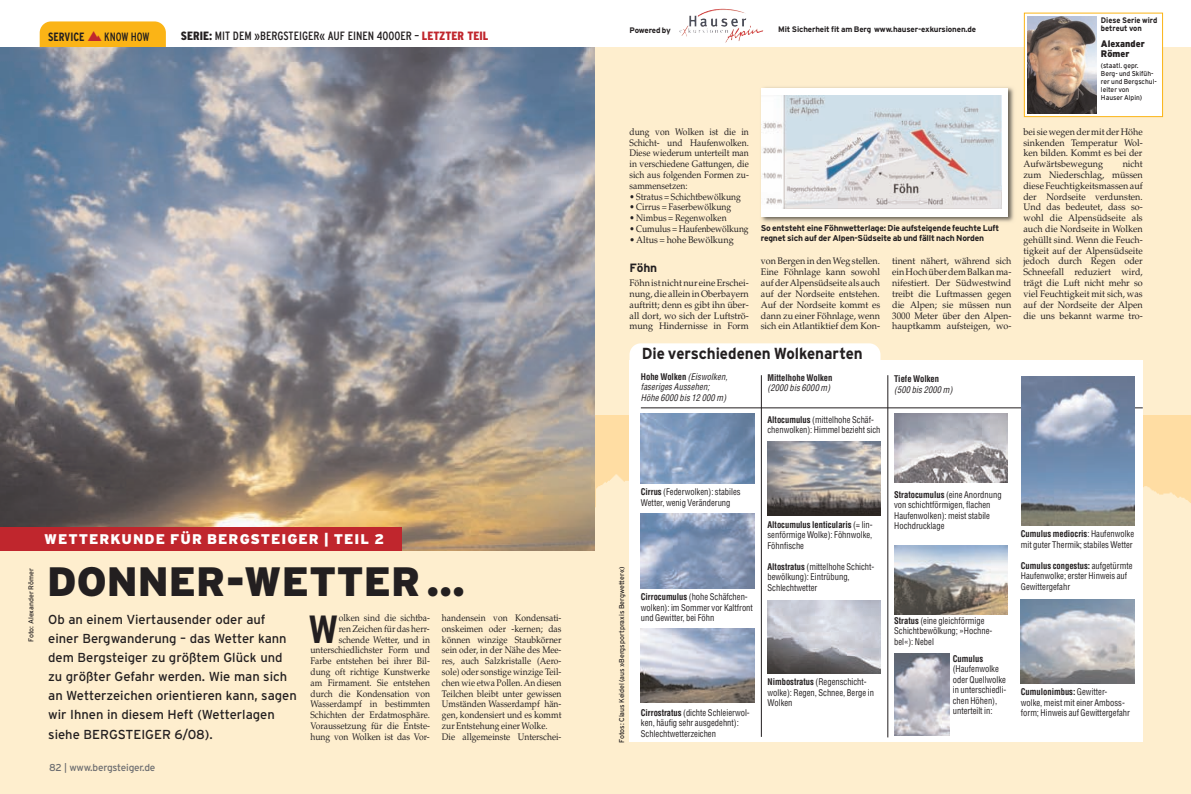
<style>
.page{position:relative;width:1191px;height:794px;background:#fff}
.page>*{position:absolute;margin:0;border:0;box-sizing:border-box;transform-origin:0 0}
.t1{font:900 41px "Interstate Plus";color:#231f20}
.t2{font:700 39.2px "Interstate Plus";color:#231f20;scale:.9 1}
.t3{font:700 16px "Interstate Plus";color:#231f20;scale:.95 1}
.t4{font:900 14px "Interstate Plus";letter-spacing:.07em;color:#fff}
.t5{font:13px/19px "Interstate Plus";color:#231f20}
.t6{font:condensed 12px "Interstate Plus";color:#231f20}
.t7{font:700 condensed 12px "Interstate Plus";color:#231f20;scale:.95 1}
.t8{font:700 12px "Interstate Plus";color:#231f20}
.t9{font:10px "Interstate Plus";letter-spacing:-.02em;color:#6c6d70}
.t10{font:9.5px/10.8px "Palatino LT";color:#231f20;text-align:justify;scale:.95 1}
.t11{font:9.5px/10.8px "Palatino LT";color:#231f20;text-align:justify;scale:.9 1}
.t12{font:900 9.5px/10.8px "Interstate Plus";color:#231f20;scale:.95 1}
.t13{font:condensed 9px/10.5px "Helvetica LT";color:#231f20;scale:.95 1}
.t14{font:italic condensed 9px/10.5px "Helvetica LT";letter-spacing:.015em;color:#231f20;scale:.95 1}
.t15{font:700 condensed 9px "Helvetica LT";color:#231f20;scale:.95 1}
.t16{font:700 8.5px/10px "Interstate Plus";letter-spacing:-.02em;color:#231f20}
.t17{font:700 8px "Interstate Plus";letter-spacing:-.015em;color:#231f20}
.t18{font:700 8px/8px "Interstate Plus";letter-spacing:-.015em;color:#231f20;scale:.95 1}
.t19{font:700 8px "Interstate Plus";letter-spacing:-.035em;color:#231f20}
.t20{font:7px "Interstate Plus";color:#231f20}
.t21{font:7px/8px "Interstate Plus";color:#231f20;scale:.95 1}
.s1{color:#c0262d}
.s2{font-weight:400}
.s3{font-weight:900}
.s4{font-weight:900;color:#c0262d}
.s5{font-weight:700;font-style:normal}
.s6{font-weight:700}
</style>
<div class="page">
<div style="left:595px;top:47px;width:596px;height:747px;background:#feeece"></div>
<img style="left:595px;top:415px;width:596px;height:327px">
<div style="left:629px;top:343px;width:251px;height:49px;background:#fff;border-radius:11px"></div>
<div style="left:40px;top:21px;width:126px;height:49px;background:#fbb416;border-radius:11px"></div>
<div style="left:0;top:415px;width:595px;height:379px;background:#feeece"></div>
<img style="left:689px;top:9px;width:57px;height:18px">
<div style="left:1024px;top:13px;width:138px;height:103px;background:#fff"></div>
<div style="left:1024px;top:13px;width:138px;height:104px;border:1px solid #fbb416"></div>
<img style="left:1027px;top:17px;width:69px;height:96px">
<div style="left:629px;top:360px;width:513px;height:382px;background:#fff"></div>
<img style="left:0;top:47px;width:594px;height:503px">
<img style="left:761px;top:87px;width:253px;height:135px">
<div style="left:761px;top:88px;width:247px;height:128px;background:#fff"></div>
<img style="left:761px;top:96px;width:240px;height:112px">
<div style="left:0;top:527px;width:401px;height:23px;background:#c0262d"></div>
<img style="left:641px;top:414px;width:113px;height:69px">
<img style="left:641px;top:513px;width:113px;height:75px">
<img style="left:641px;top:628px;width:113px;height:74px">
<hr style="left:641px;top:408px;width:501px;height:1px;background:#231f20">
<hr style="left:761px;top:375px;width:1px;height:362px;background:#231f20">
<hr style="left:887px;top:375px;width:1px;height:362px;background:#231f20">
<img style="left:767px;top:442px;width:113px;height:74px">
<img style="left:767px;top:600px;width:113px;height:73px">
<img style="left:894px;top:414px;width:113px;height:68px">
<img style="left:894px;top:545px;width:113px;height:69px">
<img style="left:1020px;top:599px;width:114px;height:84px">
<img style="left:1022px;top:376px;width:112px;height:150px">
<img style="left:894px;top:653px;width:55px;height:82px">
<p class="t7" style="left:48px;top:30px;width:108px">SERVICE <span class="s1">▲▲</span> <span class="s2">KNOW HOW</span></p>
<p class="t6" style="left:181px;top:29px;width:309px"><span class="s3">SERIE:</span> MIT DEM »BERGSTEIGER« AUF EINEN 4000ER – <span class="s4">LETZTER TEIL</span></p>
<p class="t20" style="left:27px;top:642px;width:75px;rotate:-90deg">Foto: Alexander Römer</p>
<h3 class="t4" style="left:44px;top:530px;width:341px">WETTERKUNDE FÜR BERGSTEIGER | TEIL 2</h3>
<h1 class="t1" style="left:47px;top:558px;width:419px">DONNER-WETTER…</h1>
<p class="t5" style="left:48px;top:610px;width:250px">Ob an einem Viertausender oder auf einer Bergwanderung – das Wetter kann dem Bergsteiger zu größtem Glück und zu größter Gefahr werden. Wie man sich an Wetterzeichen orientieren kann, sagen wir Ihnen in diesem Heft (Wetterlagen siehe BERGSTEIGER 6/08).</p>
<p class="t9" style="left:49px;top:761px;width:108px">82 | www.bergsteiger.de</p>
<p class="t11" style="left:310px;top:613px;width:134px;text-align:right">olken sind die sichtba-<br>ren Zeichen für das herr&shy;schende Wetter, und in unterschiedlichster Form und<br>Farbe entstehen bei ihrer Bil&shy;dung oft richtige Kunstwerke am Firmament. Sie entstehen durch die Kondensation von<br>Wasserdampf in bestimmten<br>Schichten der Erdatmosphäre.<br>Voraussetzung für die Entste&shy;hung von Wolken ist das Vor-</p>
<p class="t11" style="left:442px;top:613px;width:134px;text-align:left">handensein von Kondensati&shy;onskeimen oder -kernen; das können winzige Staubkörner sein oder, in der Nähe des Mee&shy;res, auch Salzkristalle (Aero&shy;sole) oder sonstige winzige Teil&shy;chen wie etwa Pollen.An diesen<br>Teilchen bleibt unter gewissen<br>Umständen Wasserdampf hän&shy;gen, kondensiert und es kommt zur Entstehung einer Wolke.<br>Die allgemeinste Unterschei-</p>
<h2 class="t2" style="left:308px;top:606px;width:36px">W</h2>
<p class="t19" style="left:629px;top:25px;width:43px">Powered by</p>
<p class="t17" style="left:778px;top:24px;width:199px">Mit Sicherheit fit am Berg www.hauser-exkursionen.de</p>
<p class="t11" style="left:629px;top:127px;width:134px">dung von Wolken ist die in Schicht- und Haufenwolken.<br>Diese wiederum unterteilt man in verschiedene Gattungen, die sich aus folgenden Formen zu&shy;sammensetzen:</p>
<p class="t11" style="left:629px;top:192px;width:125px">• Stratus = Schichtbewölkung</p>
<p class="t11" style="left:629px;top:203px;width:114px">• Cirrus = Faserbewölkung</p>
<p class="t11" style="left:629px;top:214px;width:109px">• Nimbus = Regenwolken</p>
<p class="t11" style="left:629px;top:224px;width:134px">• Cumulus = Haufenbewölkung</p>
<p class="t10" style="left:629px;top:235px;width:111px">•Altus = hohe Bewölkung</p>
<p class="t8" style="left:629px;top:260px;width:29px">Föhn</p>
<p class="t10" style="left:629px;top:278px;width:127px">Föhnistnichtnur eineErschei&shy;nung, die allein in Oberbayern auftritt; denn es gibt ihn über&shy;all dort, wo sich der Luftströ&shy;mung Hindernisse in Form</p>
<p class="t16" style="left:760px;top:223px;width:240px">So entsteht eine Föhnwetterlage: Die aufsteigende feuchte Luft regnet sich auf der Alpen-Südseite ab und fällt nach Norden</p>
<p class="t10" style="left:761px;top:257px;width:127px">von Bergen in den Weg stellen.<br>Eine Föhnlage kann sowohl auf derAlpensüdseite als auch auf der Nordseite entstehen.<br>Auf der Nordseite kommt es dann zu einer Föhnlage, wenn sich ein Atlantiktief dem Kon-</p>
<p class="t10" style="left:892px;top:257px;width:127px">tinent nähert, während sich ein HochüberdemBalkanma&shy;nifestiert. Der Südwestwind treibt die Luftmassen gegen die Alpen; sie müssen nun 3000 Meter über den Alpen&shy;hauptkamm aufsteigen, wo-</p>
<h3 class="t3" style="left:641px;top:344px;width:234px">Die verschiedenen Wolkenarten</h3>
<p class="t14" style="left:641px;top:371px;width:93px"><span class="s5">Hohe Wolken</span> (Eiswolken, faseriges Aussehen;<br>Höhe 6000 bis 12 000 m)</p>
<p class="t15" style="left:767px;top:372px;width:70px">Mittelhohe Wolken</p>
<p class="t14" style="left:767px;top:383px;width:68px">(2000 bis 6000 m)</p>
<p class="t13" style="left:767px;top:414px;width:120px"><span class="s6">Altocumulus</span> (mittelhohe Schäf&shy;chenwolken): Himmel bezieht sich</p>
<p class="t15" style="left:894px;top:374px;width:49px">Tiefe Wolken</p>
<p class="t14" style="left:894px;top:384px;width:63px">(500 bis 2000 m)</p>
<p class="t18" style="left:1101px;top:16px;width:61px">Diese Serie wird betreut von</p>
<p class="t12" style="left:1101px;top:38px;width:48px">Alexander<br>Römer</p>
<p class="t21" style="left:1101px;top:62px;width:60px">(staatl. gepr.<br>Berg- und Skifüh&shy;rer und Bergschul&shy;leiter von<br>Hauser Alpin)</p>
<p class="t10" style="left:1023px;top:127px;width:127px">bei sie wegendermitder Höhe sinkenden Temperatur Wol&shy;ken bilden. Kommt es bei der Aufwärtsbewegung</p>
<p class="t10" style="left:1023px;top:160px;width:127px;text-indent:99px">nicht zum Niederschlag, müssen diese Feuchtigkeitsmassen auf der Nordseite verdunsten.<br>Und das bedeutet, dass so&shy;wohl die Alpensüdseite als auch die Nordseite in Wolken gehüllt sind. Wenn die Feuch&shy;tigkeit auf der Alpensüdseite jedoch durch Regen oder Schneefall reduziert wird, trägt die Luft nicht mehr so viel Feuchtigkeit mit sich, was auf der Nordseite der Alpen die uns bekannt warme tro-</p>
<p class="t20" style="left:617px;top:742px;width:177px;rotate:-90deg">Fotos: Claus Keidel (aus »Bergsportpraxis Bergwetter«)</p>
<p class="t13" style="left:641px;top:487px;width:106px"><span class="s6">Cirrus</span> (Federwolken): stabiles<br>Wetter, wenig Veränderung</p>
<p class="t13" style="left:641px;top:592px;width:119px"><span class="s6">Cirrocumulus</span> (hohe Schäfchen&shy;wolken): im Sommer vor Kaltfront und Gewitter, bei Föhn</p>
<p class="t13" style="left:767px;top:519px;width:112px;text-align:justify"><span class="s6">Altocumulus lenticularis</span> (= lin&shy;senförmige Wolke): Föhnwolke, Föhnfische</p>
<p class="t13" style="left:767px;top:561px;width:114px"><span class="s6">Altostratus</span> (mittelhohe Schicht&shy;bewölkung): Eintrübung,<br>Schlechtwetter</p>
<p class="t13" style="left:641px;top:707px;width:116px"><span class="s6">Cirrostratus</span> (dichte Schleierwol&shy;ken, häufig sehr ausgedehnt):<br>Schlechtwetterzeichen</p>
<p class="t13" style="left:767px;top:677px;width:113px"><span class="s6">Nimbostratus</span> (Regenschicht&shy;wolke): Regen, Schnee, Berge in<br>Wolken</p>
<p class="t13" style="left:894px;top:489px;width:115px"><span class="s6">Stratocumulus</span> (eine Anordnung von schichtförmigen, flachen<br>Haufenwolken): meist stabile<br>Hochdrucklage</p>
<p class="t13" style="left:894px;top:615px;width:105px"><span class="s6">Stratus</span> (eine gleichförmige<br>Schichtbewölkung; »Hochne&shy;bel«): Nebel</p>
<p class="t15" style="left:952px;top:653px;width:33px">Cumulus</p>
<p class="t13" style="left:952px;top:664px;width:58px">(Haufenwolke oder Quellwolke in unterschiedli&shy;chen Höhen), unterteilt in:</p>
<p class="t13" style="left:1020px;top:529px;width:121px"><span class="s6">Cumulus mediocris</span>: Haufenwolke mit guter Thermik; stabiles Wetter</p>
<p class="t13" style="left:1020px;top:560px;width:119px"><span class="s6">Cumulus congestus:</span> aufgetürmte<br>Haufenwolke; erster Hinweis auf<br>Gewittergefahr</p>
<p class="t13" style="left:1020px;top:686px;width:116px"><span class="s6">Cumulonimbus:</span> Gewitter&shy;wolke, meist mit einer Amboss&shy;form; Hinweis auf Gewittergefahr</p>
</div>
